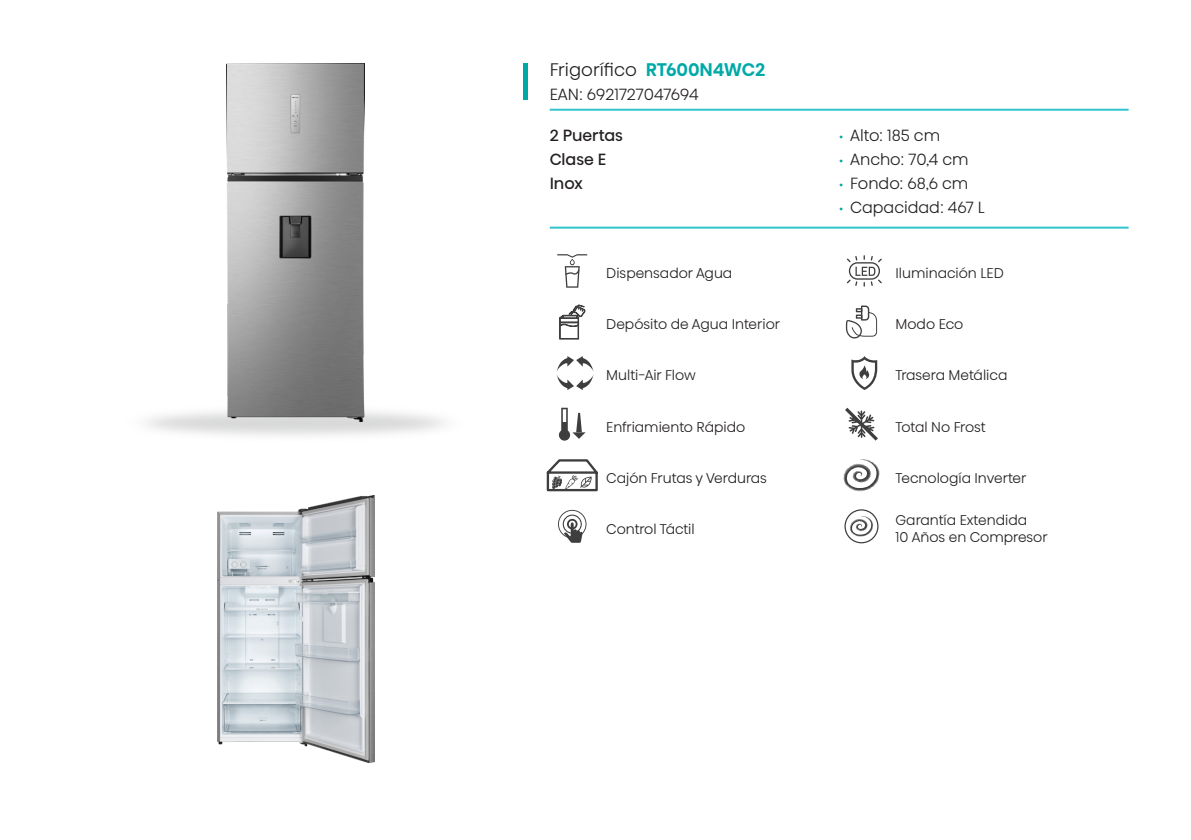
<style>
.page{position:relative;width:1191px;height:840px;background:#fff}
.page>*{position:absolute;margin:0;border:0;box-sizing:border-box;transform-origin:0 0}
.t1{font:300 18px "Hisense Alfabet";color:#231f20}
.t2{font:300 16px "Hisense Alfabet";color:#231f20}
.t3{font:16px/24px "Hisense Alfabet";color:#231f20}
.t4{font:300 14px/16.8px "Hisense Alfabet";color:#231f20}
.s1{font-weight:500;color:#00a9a7}
.s2{font-size:12px;color:#00a9a7}
</style>
<div class="page">
<img style="left:146px;top:404px;width:298px;height:32px">
<div style="left:522px;top:63px;width:5px;height:36px;background:#00a9a7"></div>
<img style="left:227px;top:63px;width:137px;height:358px">
<hr style="left:550px;top:109px;width:578px;height:2px;background:#30c4cc">
<hr style="left:550px;top:226px;width:578px;height:2px;background:#30c4cc">
<svg style="left:557px;top:254px;width:30px;height:33px"></svg>
<svg style="left:847px;top:255px;width:34px;height:31px"></svg>
<svg style="left:559px;top:304px;width:26px;height:35px"></svg>
<svg style="left:846px;top:305px;width:31px;height:33px"></svg>
<svg style="left:556px;top:356px;width:37px;height:34px"></svg>
<svg style="left:851px;top:356px;width:26px;height:34px"></svg>
<svg style="left:561px;top:407px;width:24px;height:31px"></svg>
<div style="left:559px;top:429px;width:11px;height:11px;background:#3e3e3f;border-radius:50%"></div>
<div style="left:562px;top:422px;width:5px;height:8px;background:#3e3e3f"></div>
<svg style="left:845px;top:407px;width:33px;height:33px"></svg>
<svg style="left:546px;top:459px;width:52px;height:33px"></svg>
<svg style="left:843px;top:459px;width:36px;height:32px"></svg>
<svg style="left:558px;top:509px;width:28px;height:33px"></svg>
<svg style="left:844px;top:509px;width:34px;height:34px"></svg>
<img style="left:217px;top:495px;width:157px;height:266px">
<p class="t1" style="left:550px;top:53px;width:217px">Frigorífico <span class="s1">RT600N4WC2</span></p>
<p class="t2" style="left:550px;top:80px;width:150px">EAN: 6921727047694</p>
<p class="t3" style="left:550px;top:121px;width:75px">2 Puertas<br>Clase E<br>Inox</p>
<p class="t2" style="left:839px;top:120px;width:103px"><span class="s2">•</span> Alto: 185 cm</p>
<p class="t2" style="left:839px;top:144px;width:131px"><span class="s2">•</span> Ancho: 70,4 cm</p>
<p class="t2" style="left:839px;top:168px;width:131px"><span class="s2">•</span> Fondo: 68,6 cm</p>
<p class="t2" style="left:839px;top:192px;width:147px"><span class="s2">•</span> Capacidad: 467 L</p>
<p class="t4" style="left:606px;top:262px;width:128px">Dispensador Agua</p>
<p class="t4" style="left:895px;top:262px;width:110px">Iluminación LED</p>
<p class="t4" style="left:606px;top:314px;width:175px">Depósito de Agua Interior</p>
<p class="t4" style="left:895px;top:314px;width:69px">Modo Eco</p>
<p class="t4" style="left:606px;top:365px;width:91px">Multi-Air Flow</p>
<p class="t4" style="left:895px;top:365px;width:113px">Trasera Metálica</p>
<p class="t4" style="left:606px;top:416px;width:140px">Enfriamiento Rápido</p>
<p class="t4" style="left:895px;top:416px;width:92px">Total No Frost</p>
<p class="t4" style="left:606px;top:467px;width:162px">Cajón Frutas y Verduras</p>
<p class="t4" style="left:895px;top:467px;width:132px">Tecnología Inverter</p>
<p class="t4" style="left:606px;top:518px;width:90px">Control Táctil</p>
<p class="t4" style="left:895px;top:509px;width:154px">Garantía Extendida<br>10 Años en Compresor</p>
</div>
